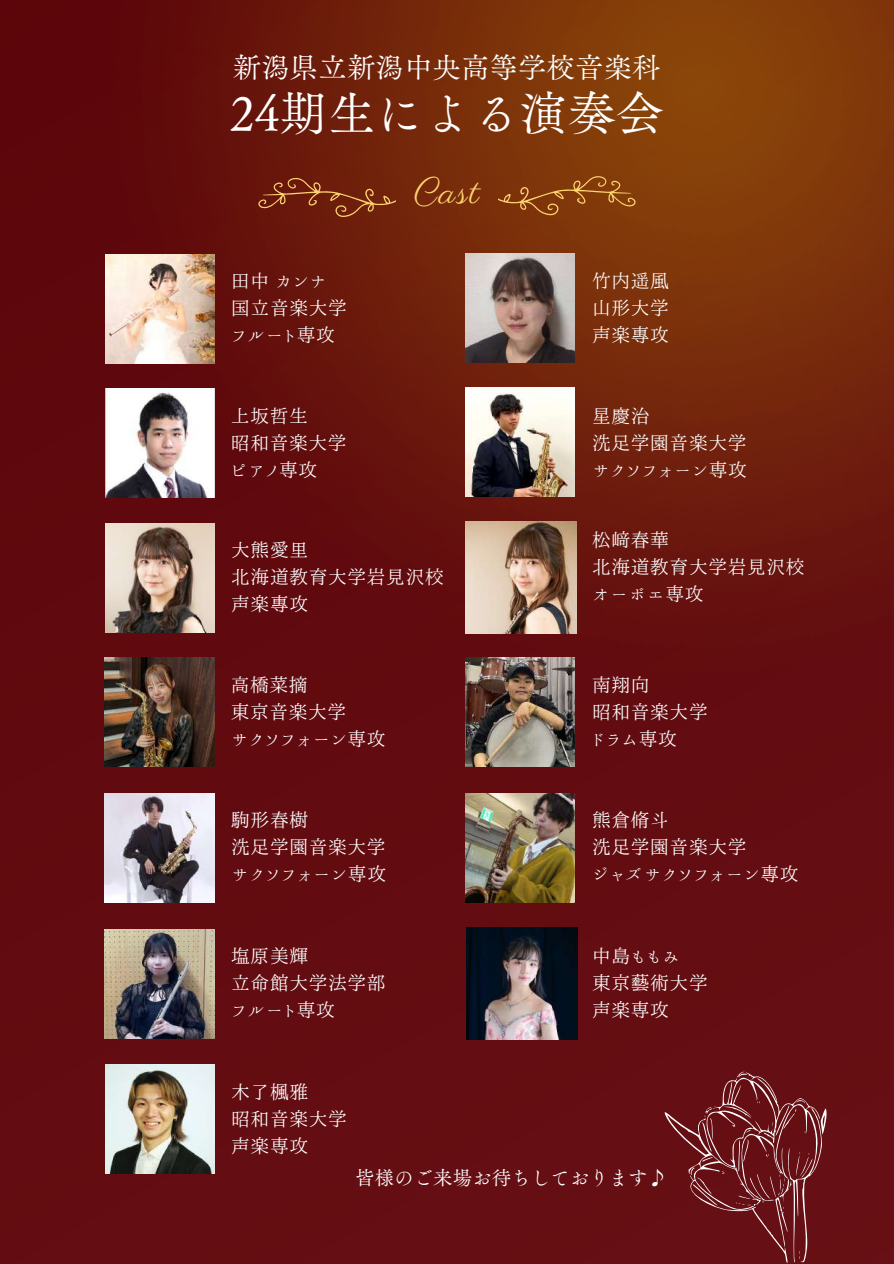
<style>
.page{position:relative;width:894px;height:1264px;background:#fff}
.page>*{position:absolute;margin:0;border:0;box-sizing:border-box;transform-origin:0 0}
.t1{font:48px "Canva Tsuku A Old Min Pr 6 N R";color:#fff}
.t2{font:36px "Parisienne";color:#ffd470}
.t3{font:28.5px "Canva Tsuku A Old Min Pr 6 N R";color:#fff}
.t4{font:19.5px "Canva Tsuku A Old Min Pr 6 N R";color:#fff}
.t5{font:19.35px/27px "Honoka Mincho";color:#fff}
</style>
<div class="page">
<div style="left:0;top:0;width:893px;height:1263px;background:#630d12"></div>
<img style="left:104px;top:0;width:789px;height:903px">
<img style="left:105px;top:929px;width:109px;height:109px">
<img style="left:105px;top:793px;width:109px;height:109px">
<img style="left:465px;top:793px;width:109px;height:109px">
<img style="left:465px;top:522px;width:111px;height:111px">
<img style="left:105px;top:389px;width:109px;height:109px">
<img style="left:465px;top:387px;width:109px;height:109px">
<img style="left:105px;top:523px;width:109px;height:109px">
<img style="left:465px;top:253px;width:109px;height:109px">
<img style="left:466px;top:927px;width:111px;height:111px">
<img style="left:105px;top:254px;width:109px;height:109px">
<img style="left:465px;top:657px;width:109px;height:109px">
<img style="left:105px;top:1064px;width:109px;height:109px">
<img style="left:105px;top:657px;width:109px;height:109px">
<svg style="left:664px;top:1071px;width:162px;height:191px"></svg>
<svg style="left:257px;top:177px;width:138px;height:40px"></svg>
<svg style="left:498px;top:175px;width:138px;height:40px"></svg>
<h3 class="t3" style="left:233px;top:53px;width:429px">新潟県立新潟中央高等学校音楽科</h3>
<h1 class="t1" style="left:230px;top:89px;width:435px">24期生による演奏会</h1>
<p class="t5" style="left:231px;top:267px;width:118px">田中カンナ国立音楽大学フルート専攻</p>
<p class="t5" style="left:230px;top:402px;width:118px">上坂哲生<br>昭和音楽大学ピアノ専攻</p>
<h2 class="t2" style="left:414px;top:170px;width:66px">Cast</h2>
<p class="t5" style="left:231px;top:536px;width:214px">大熊愛里<br>北海道教育大学岩見沢校声楽專攻</p>
<p class="t5" style="left:230px;top:671px;width:157px">高橋菜摘<br>東京音楽大学<br>サクソフォーン専攻</p>
<p class="t5" style="left:231px;top:806px;width:157px">駒形春樹<br>洗足学園音楽大学サクソフォーン専攻</p>
<p class="t5" style="left:231px;top:941px;width:156px">塩原美輝<br>立命館大学法学部フルート専攻</p>
<p class="t5" style="left:231px;top:1077px;width:118px">木了楓雅<br>昭和音楽大学声楽専攻</p>
<p class="t5" style="left:591px;top:267px;width:79px;text-align:justify">竹内遥風山形大学声楽專攻</p>
<p class="t5" style="left:591px;top:402px;width:157px">星慶治<br>洗足学園音楽大学サクソフォーン専攻</p>
<p class="t5" style="left:591px;top:526px;width:214px">松﨑春華<br>北海道教育大学岩見沢校オーボエ専攻</p>
<p class="t5" style="left:591px;top:670px;width:118px">南翔向<br>昭和音楽大学ドラム専攻</p>
<p class="t5" style="left:591px;top:806px;width:208px">熊倉脩斗<br>洗足学園音楽大学<br>ジャズサクソフォーン專攻</p>
<p class="t5" style="left:591px;top:941px;width:118px">中島ももみ<br>東京藝術大学声楽専攻</p>
<p class="t4" style="left:355px;top:1168px;width:313px">皆様のご来場お待ちしております♪</p>
</div>
